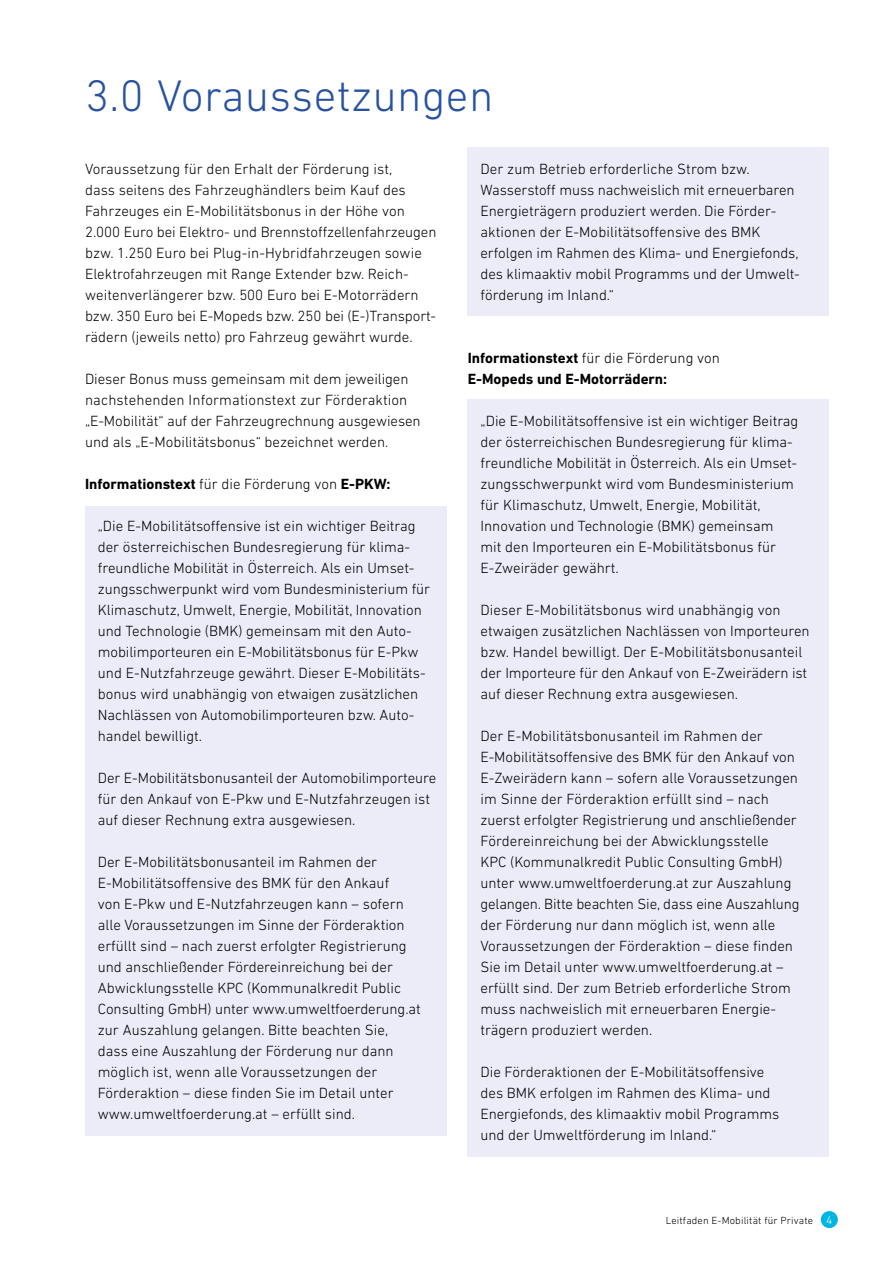
<style>
.page{position:relative;width:893px;height:1263px;background:#fff}
.page>*{position:absolute;margin:0;border:0;box-sizing:border-box;transform-origin:0 0}
.H1_Blau_Groß{font:300 45px "DIN Next LT Pro";letter-spacing:.01em;color:#2852a0}
.Box{font:300 15px/21px "DIN Next LT Pro";color:#000}
.Fließtext{font:300 15px/21px "DIN Next LT Pro";color:#000}
.H2_Schwarz_Bold{font:700 15px/21px "DIN Next LT Pro";color:#000}
.t1{font:300 10.5px "DIN Next LT Pro";letter-spacing:.015em;color:#000}
.s1{font-weight:300}
.s2{font-size:12px;color:#fff}
</style>
<div class="page">
<div style="left:821px;top:1211px;width:17px;height:17px;background:#00b5e2;border-radius:50%"></div>
<div style="left:85px;top:506px;width:361px;height:629px;background:#ebecf7"></div>
<div style="left:468px;top:400px;width:361px;height:757px;background:#ebecf7"></div>
<div style="left:468px;top:147px;width:361px;height:169px;background:#ebecf7"></div>
<h1 class="H1_Blau_Groß" style="left:85px;top:69px;width:410px">3.0 Voraussetzungen</h1>
<p class="Fließtext" style="left:85px;top:158px;width:353px">Voraussetzung für den Erhalt der Förderung ist,<br>dass seitens des Fahrzeughändlers beim Kauf des Fahrzeuges ein E-Mobilitätsbonus in der Höhe von 2.000 Euro bei Elektro- und Brennstoffzellenfahrzeugen bzw. 1.250 Euro bei Plug-in-Hybridfahrzeugen sowie Elektrofahrzeugen mit Range Extender bzw. Reich&shy;weitenverlängerer bzw. 500 Euro bei E-Motorrädern bzw. 350 Euro bei E-Mopeds bzw. 250 bei (E-)Transport&shy;rädern (jeweils netto) pro Fahrzeug gewährt wurde.</p>
<p class="Fließtext" style="left:85px;top:368px;width:337px">Dieser Bonus muss gemeinsam mit dem jeweiligen nachstehenden Informationstext zur Förderaktion „E-Mobilität“ auf der Fahrzeugrechnung ausgewiesen und als „E-Mobilitätsbonus“ bezeichnet werden.</p>
<h2 class="H2_Schwarz_Bold" style="left:85px;top:473px;width:307px">Informationstext <span class="s1">für die Förderung von</span> E-PKW:</h2>
<p class="Box" style="left:98px;top:515px;width:334px">„Die E-Mobilitätsoffensive ist ein wichtiger Beitrag der österreichischen Bundesregierung für klima&shy;freundliche Mobilität in Österreich. Als ein Umset&shy;zungsschwerpunkt wird vom Bundesministerium für Klimaschutz, Umwelt, Energie, Mobilität, Innovation und Technologie (BMK) gemeinsam mit den Auto&shy;mobilimporteuren ein E-Mobilitätsbonus für E-Pkw und E-Nutzfahrzeuge gewährt. Dieser E-Mobilitäts&shy;bonus wird unabhängig von etwaigen zusätzlichen Nachlässen von Automobilimporteuren bzw. Auto&shy;handel bewilligt.</p>
<p class="Box" style="left:98px;top:767px;width:340px">Der E-Mobilitätsbonusanteil der Automobilimporteure für den Ankauf von E-Pkw und E-Nutzfahrzeugen ist auf dieser Rechnung extra ausgewiesen.</p>
<p class="Box" style="left:98px;top:851px;width:324px">Der E-Mobilitätsbonusanteil im Rahmen der E-Mobilitätsoffensive des BMK für den Ankauf<br>von E-Pkw und E-Nutzfahrzeugen kann – sofern alle Voraussetzungen im Sinne der Förderaktion erfüllt sind – nach zuerst erfolgter Registrierung und anschließender Fördereinreichung bei der Abwicklungsstelle KPC (Kommunalkredit Public Consulting GmbH) unter www.umweltfoerderung.at zur Auszahlung gelangen. Bitte beachten Sie, dass eine Auszahlung der Förderung nur dann möglich ist, wenn alle Voraussetzungen der Förderaktion – diese finden Sie im Detail unter www.umweltfoerderung.at – erfüllt sind.</p>
<p class="Box" style="left:480px;top:158px;width:320px">Der zum Betrieb erforderliche Strom bzw.<br>Wasserstoff muss nachweislich mit erneuerbaren Energieträgern produziert werden. Die Förder&shy;aktionen der E-Mobilitätsoffensive des BMK erfolgen im Rahmen des Klima- und Energiefonds, des klimaaktiv mobil Programms und der Umwelt&shy;förderung im Inland.“</p>
<h2 class="H2_Schwarz_Bold" style="left:468px;top:347px;width:254px">Informationstext <span class="s1">für die Förderung von<br></span>E-Mopeds und E-Motorrädern:</h2>
<p class="Box" style="left:480px;top:410px;width:319px">„Die E-Mobilitätsoffensive ist ein wichtiger Beitrag der österreichischen Bundesregierung für klima&shy;freundliche Mobilität in Österreich. Als ein Umset&shy;zungsschwerpunkt wird vom Bundesministerium für Klimaschutz, Umwelt, Energie, Mobilität, Innovation und Technologie (BMK) gemeinsam<br>mit den Importeuren ein E-Mobilitätsbonus für E-Zweiräder gewährt.</p>
<p class="Box" style="left:480px;top:599px;width:331px">Dieser E-Mobilitätsbonus wird unabhängig von etwaigen zusätzlichen Nachlässen von Importeuren bzw. Handel bewilligt. Der E-Mobilitätsbonusanteil der Importeure für den Ankauf von E-Zweirädern ist auf dieser Rechnung extra ausgewiesen.</p>
<p class="Box" style="left:480px;top:725px;width:321px">Der E-Mobilitätsbonusanteil im Rahmen der E-Mobilitätsoffensive des BMK für den Ankauf von E-Zweirädern kann – sofern alle Voraussetzungen im Sinne der Förderaktion erfüllt sind – nach zuerst erfolgter Registrierung und anschließender Fördereinreichung bei der Abwicklungsstelle<br>KPC (Kommunalkredit Public Consulting GmbH) unter www.umweltfoerderung.at zur Auszahlung gelangen. Bitte beachten Sie, dass eine Auszahlung der Förderung nur dann möglich ist, wenn alle Voraussetzungen der Förderaktion – diese finden Sie im Detail unter www.umweltfoerderung.at – erfüllt sind. Der zum Betrieb erforderliche Strom muss nachweislich mit erneuerbaren Energie&shy;trägern produziert werden.</p>
<p class="Box" style="left:480px;top:1061px;width:300px">Die Förderaktionen der E-Mobilitätsoffensive des BMK erfolgen im Rahmen des Klima- und Energiefonds, des klimaaktiv mobil Programms und der Umweltförderung im Inland.“</p>
<p class="t1" style="left:666px;top:1214px;width:168px">Leitfaden E-Mobilität für Private <span class="s2">4</span></p>
</div>
